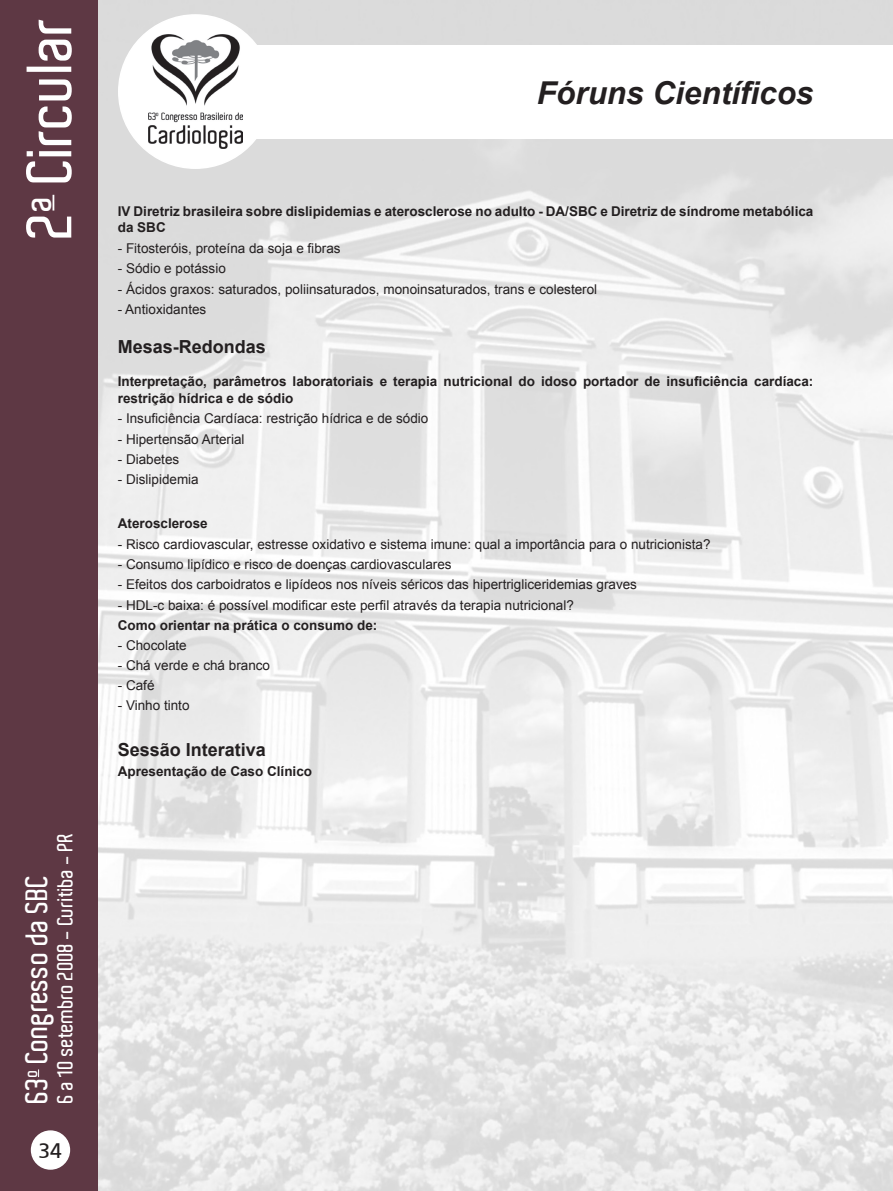
<style>
.page{position:relative;width:893px;height:1191px;background:#fff}
.page>*{position:absolute;margin:0;border:0;box-sizing:border-box;transform-origin:0 0}
.t1{font:600 61.65px "Aldo";color:#fff}
.t2{font:italic 700 31.5px "Arial";color:#231f20}
.t3{font:600 30px "Aldo";color:#fff}
.t4{font:600 21px "Aldo";color:#fff}
.t5{font:21px "Frutiger";color:#231f20}
.t6{font:700 18px "Arial";color:#231f20}
.t7{font:13.5px "Arial";color:#231f20}
.t8{font:700 13.5px/16.5px "Arial";color:#231f20}
</style>
<div class="page">
<img style="left:97px;top:0;width:796px;height:1191px">
<div style="left:0;top:0;width:97px;height:1191px;background:#5e3844"></div>
<svg style="left:53px;top:195px;width:1px;height:15px"></svg>
<div style="left:32px;top:1131px;width:37px;height:38px;background:#fff;border-radius:50%"></div>
<div style="left:31px;top:1130px;width:39px;height:39px;border:2px solid #fff;border-radius:50%"></div>
<div style="left:119px;top:15px;width:153px;height:153px;background:#fff;border-radius:50%"></div>
<div style="left:255px;top:45px;width:638px;height:93px;background:#fff"></div>
<img style="left:148px;top:35px;width:94px;height:113px">
<h1 class="t1" style="left:15px;top:237px;width:223px;rotate:-90deg">2<sup>a</sup> Circular</h1>
<h3 class="t4" style="left:53px;top:1103px;width:273px;rotate:-90deg">6 a 10 setembro 2008 - Curitiba - PR</h3>
<h3 class="t5" style="left:39px;top:1138px;width:12px">34</h3>
<h3 class="t3" style="left:20px;top:1103px;width:231px;rotate:-90deg">63<sup>o</sup> Congresso da SBC</h3>
<p class="t2" style="left:537px;top:73px;width:278px">Fóruns Científicos</p>
<p class="t8" style="left:118px;top:203px;width:697px">IV Diretriz brasileira sobre dislipidemias e aterosclerose no adulto - DA/SBC e Diretriz de síndrome metabólica da SBC</p>
<p class="t7" style="left:118px;top:239px;width:224px">- Fitosteróis, proteína da soja e fibras</p>
<p class="t7" style="left:118px;top:260px;width:110px">- Sódio e potássio</p>
<p class="t7" style="left:118px;top:280px;width:481px">- Ácidos graxos: saturados, poliinsaturados, monoinsaturados, trans e colesterol</p>
<p class="t7" style="left:118px;top:300px;width:90px">- Antioxidantes</p>
<p class="t6" style="left:118px;top:335px;width:150px">Mesas-Redondas</p>
<p class="t8" style="left:118px;top:374px;width:697px">Interpretação, parâmetros laboratoriais e terapia nutricional do idoso portador de insuficiência cardíaca: restrição hídrica e de sódio</p>
<p class="t7" style="left:118px;top:409px;width:312px">- Insuficiência Cardíaca: restrição hídrica e de sódio</p>
<p class="t7" style="left:118px;top:430px;width:128px">- Hipertensão Arterial</p>
<p class="t7" style="left:118px;top:450px;width:63px">- Diabetes</p>
<p class="t7" style="left:118px;top:471px;width:82px">- Dislipidemia</p>
<p class="t8" style="left:118px;top:516px;width:92px">Aterosclerose</p>
<p class="t7" style="left:118px;top:535px;width:594px">- Risco cardiovascular, estresse oxidativo e sistema imune: qual a importância para o nutricionista?</p>
<p class="t7" style="left:118px;top:555px;width:335px">- Consumo lipídico e risco de doenças cardiovasculares</p>
<p class="t7" style="left:118px;top:576px;width:521px">- Efeitos dos carboidratos e lipídeos nos níveis séricos das hipertrigliceridemias graves</p>
<p class="t7" style="left:118px;top:596px;width:458px">- HDL-c baixa: é possível modificar este perfil através da terapia nutricional?</p>
<p class="t8" style="left:118px;top:617px;width:261px">Como orientar na prática o consumo de:</p>
<p class="t7" style="left:118px;top:636px;width:71px">- Chocolate</p>
<p class="t7" style="left:118px;top:656px;width:154px">- Chá verde e chá branco</p>
<p class="t7" style="left:118px;top:676px;width:38px">- Café</p>
<p class="t7" style="left:118px;top:697px;width:73px">- Vinho tinto</p>
<p class="t6" style="left:118px;top:738px;width:150px">Sessão Interativa</p>
<p class="t8" style="left:118px;top:763px;width:196px">Apresentação de Caso Clínico</p>
</div>
